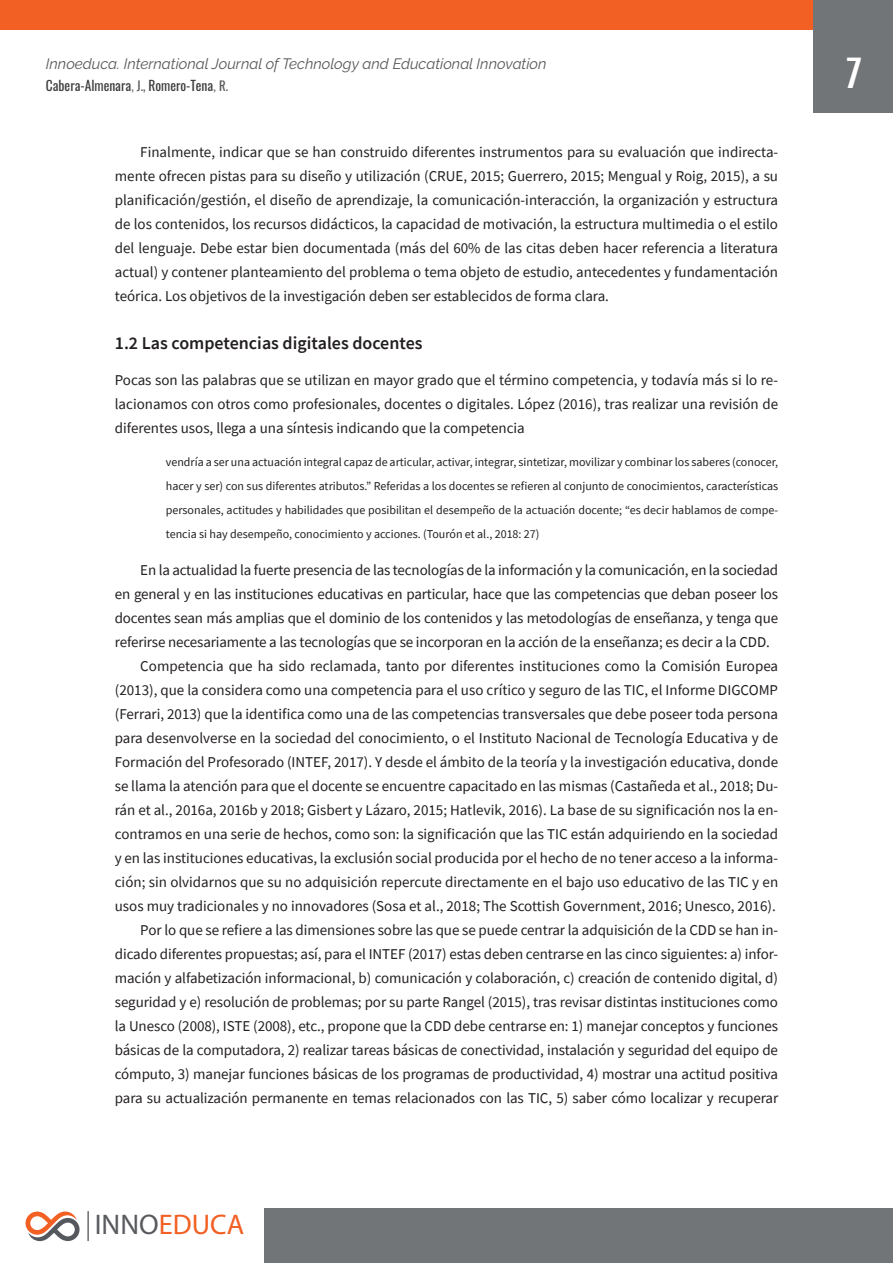
<style>
.page{position:relative;width:893px;height:1263px;background:#fff}
.page>*{position:absolute;margin:0;border:0;box-sizing:border-box;transform-origin:0 0}
.t1{font:36px "Fjalla One";color:#fff}
.t2{font:28.5px "Myriad Pro";color:#f26024}
.t3{font:600 18px "Source Sans Pro";color:#231f20}
.t4{font:15px/24px "Source Sans Pro";letter-spacing:-.005em;color:#231f20;text-align:justify}
.t5{font:italic 15px "Raleway";color:#57585a}
.t6{font:13.5px "Oswald";color:#3e3e3f}
.t7{font:12px/24px "Source Sans Pro";color:#231f20;text-align:justify}
.s1{font-family:"Minion Pro";font-size:12.75px;color:#57585a}
.s2{font-size:12.75px;color:#57585a}
.s3{color:#585a5e}
</style>
<div class="page">
<div style="left:0;top:0;width:893px;height:30px;background:#f26024"></div>
<div style="left:814px;top:0;width:79px;height:112px;background:#727578"></div>
<div style="left:264px;top:1209px;width:629px;height:54px;background:#727578"></div>
<img style="left:87px;top:1211px;width:2px;height:30px">
<svg style="left:26px;top:1211px;width:54px;height:30px"></svg>
<p class="t5" style="left:46px;top:55px;width:502px">Innoeduca. International Journal of Technology and Educational Innovation</p>
<p class="t6" style="left:46px;top:74px;width:184px">Cabera-Almenara<span class="s1">,</span> <span class="s2">J.,</span> Romero-Tena<span class="s1">,</span> <span class="s2">R.</span></p>
<p class="t4" style="left:115px;top:140px;width:665px;text-indent:26px">Finalmente, indicar que se han construido diferentes instrumentos para su evaluación que indirecta&shy;mente ofrecen pistas para su diseño y utilización (CRUE, 2015; Guerrero, 2015; Mengual y Roig, 2015), a su planificación/gestión, el diseño de aprendizaje, la comunicación-interacción, la organización y estructura de los contenidos, los recursos didácticos, la capacidad de motivación, la estructura multimedia o el estilo del lenguaje. Debe estar bien documentada (más del 60% de las citas deben hacer referencia a literatura actual) y contener planteamiento del problema o tema objeto de estudio, antecedentes y fundamentación teórica. Los objetivos de la investigación deben ser establecidos de forma clara.</p>
<p class="t3" style="left:115px;top:331px;width:309px">1.2 Las competencias digitales docentes</p>
<p class="t4" style="left:115px;top:368px;width:665px">Pocas son las palabras que se utilizan en mayor grado que el término competencia, y todavía más si lo re&shy;lacionamos con otros como profesionales, docentes o digitales. López (2016), tras realizar una revisión de diferentes usos, llega a una síntesis indicando que la competencia</p>
<p class="t7" style="left:166px;top:450px;width:614px">vendría a ser una actuación integral capaz de articular, activar, integrar, sintetizar, movilizar y combinar los saberes (conocer, hacer y ser) con sus diferentes atributos.” Referidas a los docentes se refieren al conjunto de conocimientos, características personales, actitudes y habilidades que posibilitan el desempeño de la actuación docente; “es decir hablamos de compe&shy;tencia si hay desempeño, conocimiento y acciones. (Tourón et al., 2018: 27)</p>
<p class="t4" style="left:140px;top:558px;width:639px">En la actualidad la fuerte presencia de las tecnologías de la información y la comunicación, en la sociedad</p>
<p class="t4" style="left:115px;top:582px;width:665px">en general y en las instituciones educativas en particular, hace que las competencias que deban poseer los</p>
<p class="t4" style="left:115px;top:606px;width:665px">docentes sean más amplias que el dominio de los contenidos y las metodologías de enseñanza, y tenga que</p>
<p class="t4" style="left:115px;top:630px;width:656px">referirse necesariamente a las tecnologías que se incorporan en la acción de la enseñanza; es decir a la CDD.</p>
<p class="t4" style="left:140px;top:654px;width:639px">Competencia que ha sido reclamada, tanto por diferentes instituciones como la Comisión Europea</p>
<p class="t4" style="left:115px;top:678px;width:665px">(2013), que la considera como una competencia para el uso crítico y seguro de las TIC, el Informe DIGCOMP</p>
<p class="t4" style="left:115px;top:702px;width:665px">(Ferrari, 2013) que la identifica como una de las competencias transversales que debe poseer toda persona</p>
<p class="t4" style="left:115px;top:726px;width:665px">para desenvolverse en la sociedad del conocimiento, o el Instituto Nacional de Tecnología Educativa y de</p>
<p class="t4" style="left:115px;top:750px;width:665px">Formación del Profesorado (INTEF, 2017). Y desde el ámbito de la teoría y la investigación educativa, donde</p>
<p class="t4" style="left:115px;top:774px;width:665px">se llama la atención para que el docente se encuentre capacitado en las mismas (Castañeda et al., 2018; Du-</p>
<p class="t4" style="left:115px;top:798px;width:665px">rán et al., 2016a, 2016b y 2018; Gisbert y Lázaro, 2015; Hatlevik, 2016). La base de su significación nos la en-</p>
<p class="t4" style="left:115px;top:822px;width:665px">contramos en una serie de hechos, como son: la significación que las TIC están adquiriendo en la sociedad</p>
<p class="t4" style="left:115px;top:846px;width:665px">y en las instituciones educativas, la exclusión social producida por el hecho de no tener acceso a la informa-</p>
<p class="t4" style="left:115px;top:870px;width:665px">ción; sin olvidarnos que su no adquisición repercute directamente en el bajo uso educativo de las TIC y en</p>
<p class="t4" style="left:115px;top:894px;width:662px">usos muy tradicionales y no innovadores (Sosa et al., 2018; The Scottish Government, 2016; Unesco, 2016).</p>
<p class="t4" style="left:140px;top:918px;width:639px">Por lo que se refiere a las dimensiones sobre las que se puede centrar la adquisición de la CDD se han in-</p>
<p class="t4" style="left:115px;top:942px;width:665px">dicado diferentes propuestas; así, para el INTEF (2017) estas deben centrarse en las cinco siguientes: a) infor-</p>
<p class="t4" style="left:115px;top:966px;width:665px">mación y alfabetización informacional, b) comunicación y colaboración, c) creación de contenido digital, d)</p>
<p class="t4" style="left:115px;top:990px;width:665px">seguridad y e) resolución de problemas; por su parte Rangel (2015), tras revisar distintas instituciones como</p>
<p class="t4" style="left:115px;top:1014px;width:665px">la Unesco (2008), ISTE (2008), etc., propone que la CDD debe centrarse en: 1) manejar conceptos y funciones</p>
<p class="t4" style="left:115px;top:1038px;width:665px">básicas de la computadora, 2) realizar tareas básicas de conectividad, instalación y seguridad del equipo de</p>
<p class="t4" style="left:115px;top:1062px;width:665px">cómputo, 3) manejar funciones básicas de los programas de productividad, 4) mostrar una actitud positiva</p>
<p class="t4" style="left:115px;top:1086px;width:665px">para su actualización permanente en temas relacionados con las TIC, 5) saber cómo localizar y recuperar</p>
<h2 class="t2" style="left:95px;top:1207px;width:151px"><span class="s3">INNO</span>EDUCA</h2>
<h1 class="t1" style="left:846px;top:52px;width:16px">7</h1>
</div>
